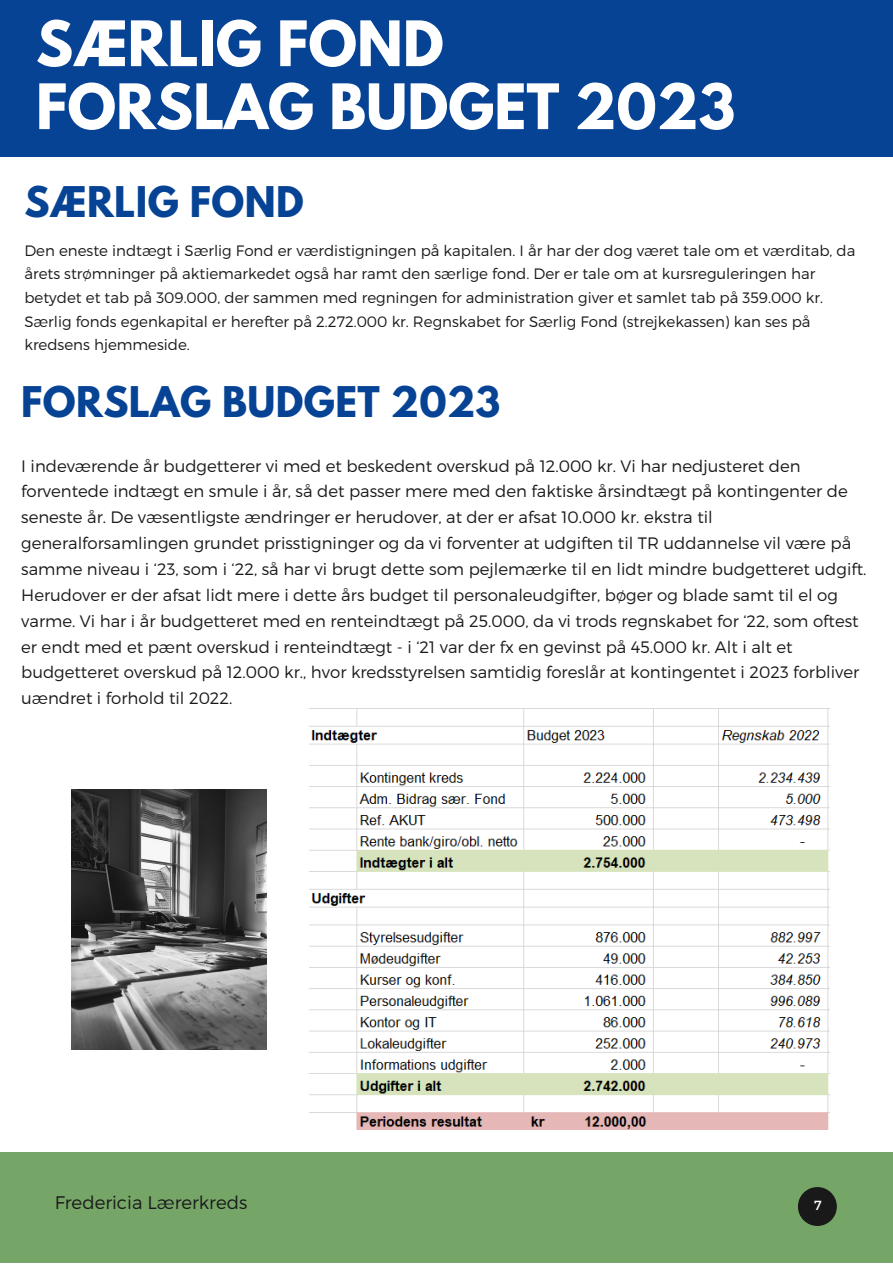
<style>
.page{position:relative;width:893px;height:1264px;background:#fff}
.page>*{position:absolute;margin:0;border:0;box-sizing:border-box;transform-origin:0 0}
.t1{font:700 55.5px/63px "League Spartan";color:#fff}
.t2{font:700 37.5px "League Spartan";letter-spacing:.01em;color:#064394}
.t3{font:300 18.15px "Montserrat";color:#191919}
.t4{font:300 16.5px/25.8px "Montserrat";color:#191919}
.t5{font:300 15px/23.5px "Montserrat";color:#191919}
.t6{font:13.2px "Montserrat";color:#fff}
</style>
<div class="page">
<div style="left:0;top:1152px;width:892px;height:110px;background:#76a667"></div>
<svg style="left:798px;top:1187px;width:38px;height:38px"></svg>
<div style="left:0;top:0;width:892px;height:157px;background:#064394"></div>
<img style="left:72px;top:789px;width:194px;height:260px">
<img style="left:309px;top:708px;width:520px;height:421px">
<h1 class="t1" style="left:36px;top:19px;width:701px">SÆRLIG FOND<br>FORSLAG BUDGET 2023</h1>
<h2 class="t2" style="left:24px;top:183px;width:281px">SÆRLIG FOND</h2>
<p class="t5" style="left:24px;top:238px;width:832px">Den eneste indtægt i Særlig Fond er værdistigningen på kapitalen. I år har der dog været tale om et værditab, da årets strømninger på aktiemarkedet også har ramt den særlige fond. Der er tale om at kursreguleringen har betydet et tab på 309.000, der sammen med regningen for administration giver et samlet tab på 359.000 kr.<br>Særlig fonds egenkapital er herefter på 2.272.000 kr. Regnskabet for Særlig Fond (strejkekassen) kan ses på kredsens hjemmeside.</p>
<h2 class="t2" style="left:21px;top:383px;width:481px">FORSLAG BUDGET 2023</h2>
<p class="t4" style="left:21px;top:452px;width:846px">I indeværende år budgetterer vi med et beskedent overskud på 12.000 kr. Vi har nedjusteret den forventede indtægt en smule i år, så det passer mere med den faktiske årsindtægt på kontingenter de seneste år. De væsentligste ændringer er herudover, at der er afsat 10.000 kr. ekstra til generalforsamlingen grundet prisstigninger og da vi forventer at udgiften til TR uddannelse vil være på samme niveau i ‘23, som i ‘22, så har vi brugt dette som pejlemærke til en lidt mindre budgetteret udgift.<br>Herudover er der afsat lidt mere i dette års budget til personaleudgifter, bøger og blade samt til el og varme. Vi har i år budgetteret med en renteindtægt på 25.000, da vi trods regnskabet for ‘22, som oftest er endt med et pænt overskud i renteindtægt - i ‘21 var der fx en gevinst på 45.000 kr. Alt i alt et budgetteret overskud på 12.000 kr., hvor kredsstyrelsen samtidig foreslår at kontingentet i 2023 forbliver uændret i forhold til 2022.</p>
<p class="t3" style="left:55px;top:1190px;width:194px">Fredericia Lærerkreds</p>
<p class="t6" style="left:814px;top:1196px;width:9px">7</p>
</div>
